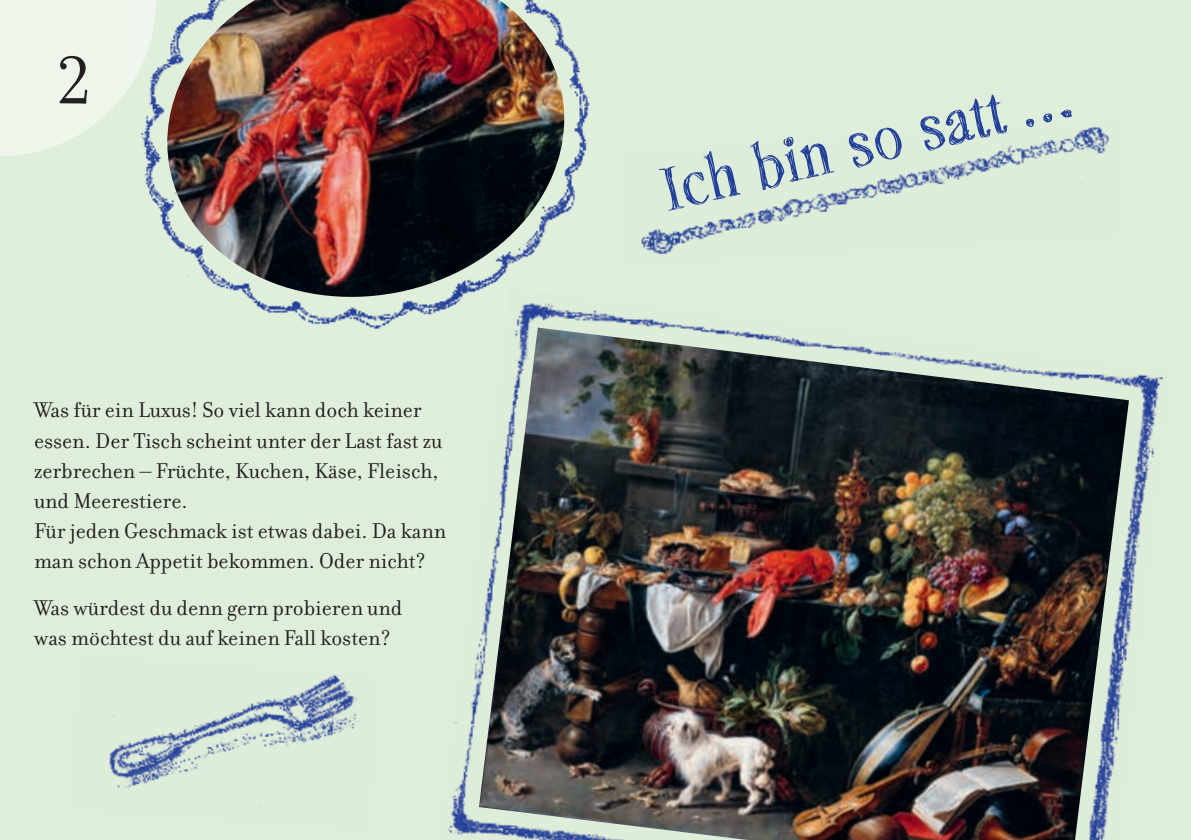
<style>
.page{position:relative;width:1191px;height:840px;background:#fff}
.page>*{position:absolute;margin:0;border:0;box-sizing:border-box;transform-origin:0 0}
.t1{font:72px "Filosofia OT";color:#231f20}
.t2{font:68px "P22 Stanyan";color:#223f99}
.t3{font:23px/30px "Filosofia OT";color:#231f20}
</style>
<div class="page">
<div style="left:0;top:0;width:1191px;height:839px;background:#dfeedb"></div>
<img style="left:144px;top:67px;width:446px;height:262px">
<img style="left:109px;top:675px;width:250px;height:132px">
<img style="left:641px;top:126px;width:468px;height:129px">
<img style="left:437px;top:288px;width:727px;height:547px">
<img style="left:479px;top:327px;width:650px;height:512px">
<img style="left:157px;top:0;width:422px;height:313px">
<svg style="left:0;top:0;width:156px;height:156px"></svg>
<h1 class="t1" style="left:57px;top:40px;width:36px">2</h1>
<p class="t3" style="left:34px;top:395px;width:413px">Was für ein Luxus! So viel kann doch keiner essen. Der Tisch scheint unter der Last fast zu zerbrechen – Früchte, Kuchen, Käse, Fleisch, und Meerestiere.<br>Für jeden Geschmack ist etwas dabei. Da kann man schon Appetit bekommen. Oder nicht?</p>
<p class="t3" style="left:34px;top:592px;width:370px">Was würdest du denn gern probieren und was möchtest du auf keinen Fall kosten?</p>
<h2 class="t2" style="left:653px;top:149px;width:424px;rotate:-13deg">Ich bin so satt…</h2>
</div>
